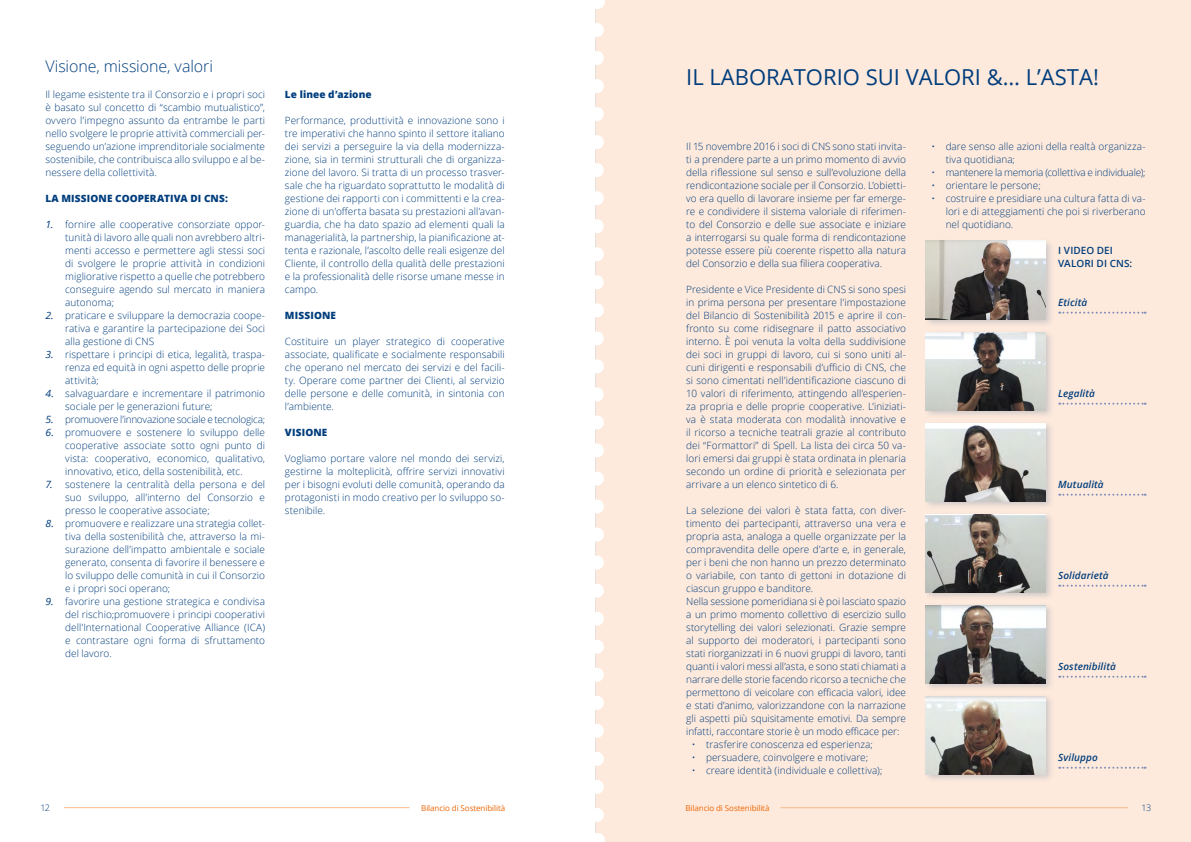
<style>
.page{position:relative;width:1191px;height:842px;background:#fff}
.page>*{position:absolute;margin:0;border:0;box-sizing:border-box;transform-origin:0 0}
.t1{font:22px "Open Sans";color:#003d7c}
.t2{font:300 16px "Open Sans";letter-spacing:-.005em;color:#003d7c}
.t3{font:300 10px/13px "Open Sans";letter-spacing:.005em;color:#003d7c;text-align:justify}
.t4{font:800 10px "Open Sans";letter-spacing:.01em;color:#003d7c}
.t5{font:italic 600 10px "Open Sans";letter-spacing:.005em;color:#003d7c}
.t6{font:300 10px "Open Sans";letter-spacing:-.025em;color:#003d7c}
.t7{font:300 10px "Open Sans";letter-spacing:-.02em;color:#003d7c}
.t8{font:600 10px/13px "Open Sans";letter-spacing:.005em;color:#003d7c}
.t9{font:300 9px "Open Sans";color:#003d7c}
.t10{font:8px "Open Sans";letter-spacing:-.01em;color:#ec6608}
.s1{font-weight:400;font-style:italic}
</style>
<div class="page">
<div style="left:595px;top:0;width:596px;height:842px;background:#feeadc"></div>
<hr style="left:780px;top:807px;width:347px;height:1px;background:#f8b887">
<hr style="left:64px;top:807px;width:345px;height:1px;background:#f8b887">
<svg style="left:595px;top:0;width:9px;height:842px"></svg>
<div style="left:923px;top:238px;width:131px;height:89px;background:#003d7c;opacity:.19"></div>
<img style="left:926px;top:241px;width:119px;height:78px">
<div style="left:923px;top:329px;width:131px;height:89px;background:#003d7c;opacity:.19"></div>
<img style="left:926px;top:332px;width:119px;height:78px">
<div style="left:923px;top:420px;width:131px;height:89px;background:#003d7c;opacity:.19"></div>
<img style="left:926px;top:423px;width:119px;height:78px">
<div style="left:923px;top:511px;width:131px;height:89px;background:#003d7c;opacity:.19"></div>
<img style="left:926px;top:514px;width:119px;height:78px">
<div style="left:923px;top:602px;width:131px;height:89px;background:#003d7c;opacity:.19"></div>
<img style="left:926px;top:605px;width:119px;height:78px">
<div style="left:923px;top:693px;width:131px;height:89px;background:#003d7c;opacity:.19"></div>
<img style="left:926px;top:696px;width:119px;height:78px">
<svg style="left:1059px;top:312px;width:86px;height:2px"></svg>
<svg style="left:1059px;top:403px;width:86px;height:2px"></svg>
<svg style="left:1059px;top:494px;width:86px;height:2px"></svg>
<svg style="left:1059px;top:585px;width:86px;height:2px"></svg>
<svg style="left:1059px;top:676px;width:86px;height:2px"></svg>
<svg style="left:1059px;top:767px;width:86px;height:2px"></svg>
<h2 class="t2" style="left:45px;top:55px;width:169px">Visione, missione, valori</h2>
<p class="t3" style="left:45px;top:88px;width:221px">Il legame esistente tra il Consorzio e i propri soci è basato sul concetto di “scambio mutualistico”, ovvero l’impegno assunto da entrambe le parti nello svolgere le proprie attività commerciali per&shy;seguendo un’azione imprenditoriale socialmente sostenibile, che contribuisca allo sviluppo e al be&shy;nessere della collettività.</p>
<p class="t4" style="left:45px;top:191px;width:184px">LA MISSIONE COOPERATIVA DI CNS:</p>
<p class="t3" style="left:65px;top:218px;width:201px;text-indent:-20px"><span class="s1">1.</span> fornire alle cooperative consorziate oppor&shy;tunità di lavoro alle quali non avrebbero altri&shy;menti accesso e permettere agli stessi soci di svolgere le proprie attività in condizioni migliorative rispetto a quelle che potrebbero conseguire agendo sul mercato in maniera autonoma;</p>
<p class="t3" style="left:65px;top:309px;width:201px;text-indent:-20px"><span class="s1">2.</span> praticare e sviluppare la democrazia coope&shy;rativa e garantire la partecipazione dei Soci alla gestione di CNS</p>
<p class="t3" style="left:65px;top:348px;width:201px;text-indent:-20px"><span class="s1">3.</span> rispettare i principi di etica, legalità, traspa&shy;renza ed equità in ogni aspetto delle proprie attività;</p>
<p class="t3" style="left:65px;top:387px;width:201px;text-indent:-20px"><span class="s1">4.</span> salvaguardare e incrementare il patrimonio sociale per le generazioni future;</p>
<p class="t6" style="left:45px;top:412px;width:221px"><span class="s1">5.</span> promuovere l’innovazione sociale e tecnologica;</p>
<p class="t3" style="left:65px;top:426px;width:201px;text-indent:-20px"><span class="s1">6.</span> promuovere e sostenere lo sviluppo delle cooperative associate sotto ogni punto di vista: cooperativo, economico, qualitativo, innovativo, etico, della sostenibilità, etc.</p>
<p class="t3" style="left:65px;top:478px;width:201px;text-indent:-20px"><span class="s1">7.</span> sostenere la centralità della persona e del suo sviluppo, all’interno del Consorzio e presso le cooperative associate;</p>
<p class="t3" style="left:65px;top:517px;width:201px;text-indent:-20px"><span class="s1">8.</span> promuovere e realizzare una strategia collet&shy;tiva della sostenibilità che, attraverso la mi&shy;surazione dell’impatto ambientale e sociale generato, consenta di favorire il benessere e lo sviluppo delle comunità in cui il Consorzio e i propri soci operano;</p>
<p class="t3" style="left:65px;top:595px;width:201px;text-indent:-20px"><span class="s1">9.</span> favorire una gestione strategica e condivisa del rischio;promuovere i principi cooperativi dell’International Cooperative Alliance (ICA) e contrastare ogni forma di sfruttamento del lavoro.</p>
<p class="t4" style="left:285px;top:87px;width:88px">Le linee d’azione</p>
<p class="t3" style="left:285px;top:114px;width:221px">Performance, produttività e innovazione sono i tre imperativi che hanno spinto il settore italiano dei servizi a perseguire la via della modernizza&shy;zione, sia in termini strutturali che di organizza&shy;zione del lavoro. Si tratta di un processo trasver&shy;sale che ha riguardato soprattutto le modalità di gestione dei rapporti con i committenti e la crea&shy;zione di un’offerta basata su prestazioni all’avan&shy;guardia, che ha dato spazio ad elementi quali la managerialità, la partnership, la pianificazione at&shy;tenta e razionale, l’ascolto delle reali esigenze del Cliente, il controllo della qualità delle prestazioni e la professionalità delle risorse umane messe in campo.</p>
<p class="t4" style="left:285px;top:308px;width:53px">MISSIONE</p>
<p class="t3" style="left:285px;top:335px;width:221px">Costituire un player strategico di cooperative associate, qualificate e socialmente responsabili che operano nel mercato dei servizi e del facili&shy;ty. Operare come partner dei Clienti, al servizio delle persone e delle comunità, in sintonia con l’ambiente.</p>
<p class="t4" style="left:285px;top:425px;width:44px">VISIONE</p>
<p class="t3" style="left:285px;top:452px;width:221px">Vogliamo portare valore nel mondo dei servizi, gestirne la molteplicità, offrire servizi innovativi per i bisogni evoluti delle comunità, operando da protagonisti in modo creativo per lo sviluppo so&shy;stenibile.</p>
<h1 class="t1" style="left:686px;top:62px;width:414px">IL LABORATORIO SUI VALORI &amp;… L’ASTA!</h1>
<p class="t3" style="left:686px;top:140px;width:221px">Il 15 novembre 2016 i soci di CNS sono stati invita&shy;ti a prendere parte a un primo momento di avvio della riflessione sul senso e sull’evoluzione della rendicontazione sociale per il Consorzio. L’obietti&shy;vo era quello di lavorare insieme per far emerge&shy;re e condividere il sistema valoriale di riferimen&shy;to del Consorzio e delle sue associate e iniziare a interrogarsi su quale forma di rendicontazione potesse essere più coerente rispetto alla natura del Consorzio e della sua filiera cooperativa.</p>
<p class="t3" style="left:686px;top:283px;width:221px">Presidente e Vice Presidente di CNS si sono spesi in prima persona per presentare l’impostazione del Bilancio di Sostenibilità 2015 e aprire il con&shy;fronto su come ridisegnare il patto associativo interno. È poi venuta la volta della suddivisione dei soci in gruppi di lavoro, cui si sono uniti al&shy;cuni dirigenti e responsabili d’ufficio di CNS, che si sono cimentati nell’identificazione ciascuno di 10 valori di riferimento, attingendo all’esperien&shy;za propria e delle proprie cooperative. L’iniziati&shy;va è stata moderata con modalità innovative e il ricorso a tecniche teatrali grazie al contributo dei “Formattori” di Spell. La lista dei circa 50 va&shy;lori emersi dai gruppi è stata ordinata in plenaria secondo un ordine di priorità e selezionata per arrivare a un elenco sintetico di 6.</p>
<p class="t3" style="left:686px;top:504px;width:221px;text-align:left">La selezione dei valori è stata fatta, con diver&shy;timento dei partecipanti, attraverso una vera e propria asta, analoga a quelle organizzate per la compravendita delle opere d’arte e, in generale, per i beni che non hanno un prezzo determinato o variabile, con tanto di gettoni in dotazione di ciascun gruppo e banditore.<br>Nella sessione pomeridiana si è poi lasciato spazio a un primo momento collettivo di esercizio sullo storytelling dei valori selezionati. Grazie sempre al supporto dei moderatori, i partecipanti sono stati riorganizzati in 6 nuovi gruppi di lavoro, tanti quanti i valori messi all’asta, e sono stati chiamati a narrare delle storie facendo ricorso a tecniche che permettono di veicolare con efficacia valori, idee e stati d’animo, valorizzandone con la narrazione gli aspetti più squisitamente emotivi. Da sempre infatti, raccontare storie è un modo efficace per:</p>
<p class="t3" style="left:692px;top:738px;width:182px">• trasferire conoscenza ed esperienza;</p>
<p class="t3" style="left:692px;top:751px;width:178px">• persuadere, coinvolgere e motivare;</p>
<p class="t3" style="left:692px;top:764px;width:192px">• creare identità (individuale e collettiva);</p>
<p class="t3" style="left:945px;top:140px;width:201px;text-indent:-14px">• dare senso alle azioni della realtà organizza&shy;tiva quotidiana;</p>
<p class="t7" style="left:931px;top:165px;width:216px">• mantenere la memoria (collettiva e individuale);</p>
<p class="t3" style="left:931px;top:179px;width:111px">• orientare le persone;</p>
<p class="t3" style="left:945px;top:192px;width:201px;text-indent:-14px">• costruire e presidiare una cultura fatta di va&shy;lori e di atteggiamenti che poi si riverberano nel quotidiano.</p>
<p class="t8" style="left:1058px;top:244px;width:76px">I VIDEO DEI<br>VALORI DI CNS:</p>
<p class="t5" style="left:1058px;top:295px;width:30px">Eticità</p>
<p class="t5" style="left:1058px;top:386px;width:38px">Legalità</p>
<p class="t5" style="left:1058px;top:477px;width:47px">Mutualità</p>
<p class="t5" style="left:1058px;top:568px;width:52px">Solidarietà</p>
<p class="t5" style="left:1058px;top:659px;width:59px">Sostenibilità</p>
<p class="t5" style="left:1058px;top:750px;width:41px">Sviluppo</p>
<p class="t9" style="left:40px;top:802px;width:11px">12</p>
<p class="t10" style="left:421px;top:802px;width:85px">Bilancio di Sostenibilità</p>
<p class="t10" style="left:685px;top:802px;width:85px">Bilancio di Sostenibilità</p>
<p class="t9" style="left:1141px;top:802px;width:11px">13</p>
</div>
